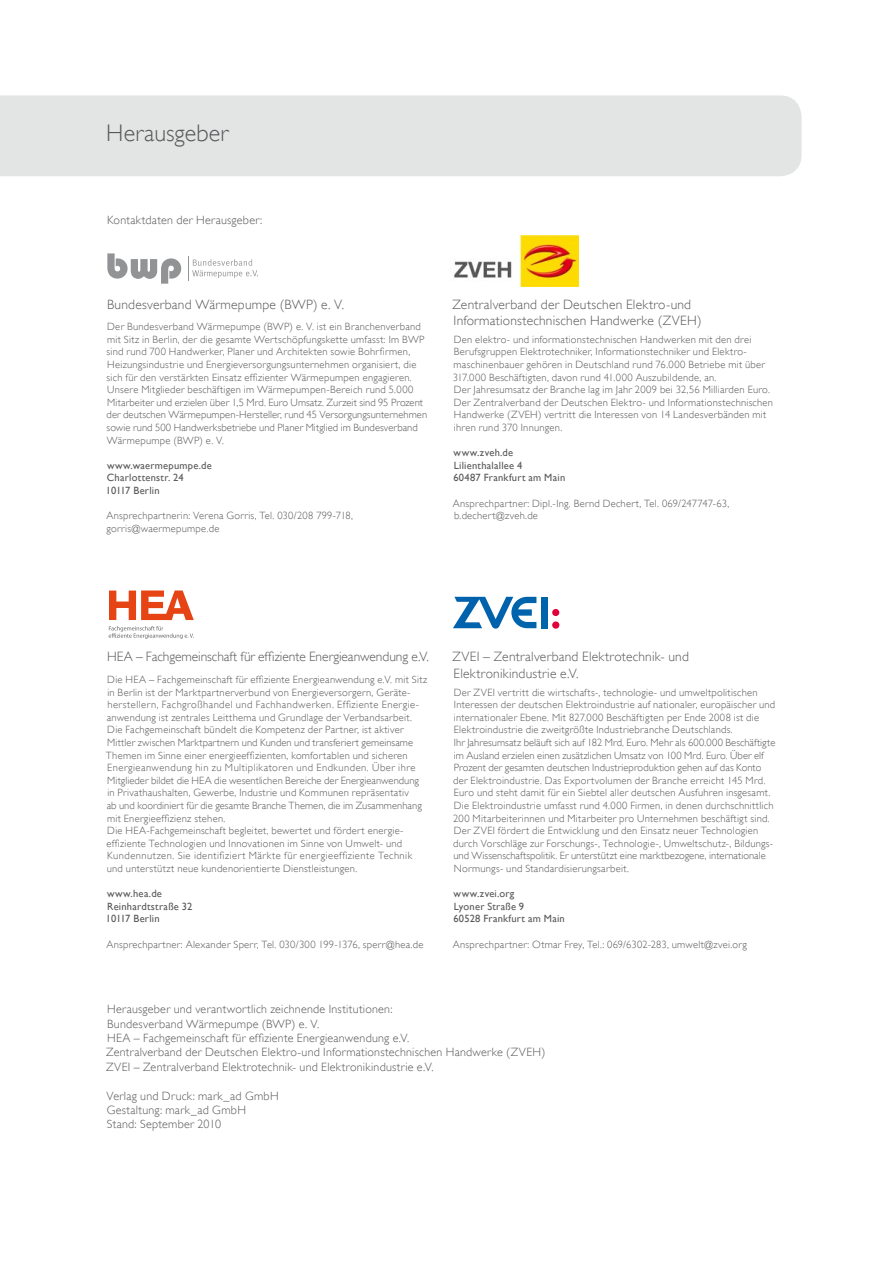
<style>
.page{position:relative;width:893px;height:1263px;background:#fff}
.page>*{position:absolute;margin:0;border:0;box-sizing:border-box;transform-origin:0 0}
.t1{font:300 24px "Gill Sans";letter-spacing:.005em;color:#58585a}
.t2{font:300 13.5px/16.2px "Gill Sans";letter-spacing:.015em;color:#58585a}
.t3{font:300 13.5px "Gill Sans";letter-spacing:-.005em;color:#58585a}
.t4{font:300 12px/14.4px "Gill Sans";letter-spacing:.02em;color:#58585a}
.t5{font:300 10.5px/12.6px "Gill Sans";letter-spacing:.025em;color:#58585a}
.t6{font:10.5px/12.6px "Gill Sans";letter-spacing:.02em;color:#58585a}
</style>
<div class="page">
<div style="left:0;top:95px;width:801px;height:81px;background:#e3e4e4"></div>
<img style="left:454px;top:235px;width:124px;height:52px">
<svg style="left:109px;top:590px;width:85px;height:30px"></svg>
<svg style="left:109px;top:626px;width:85px;height:13px"></svg>
<svg style="left:107px;top:253px;width:74px;height:31px"></svg>
<svg style="left:188px;top:256px;width:70px;height:25px"></svg>
<svg style="left:453px;top:597px;width:83px;height:32px"></svg>
<div style="left:541px;top:597px;width:6px;height:31px;background:#0064ad"></div>
<div style="left:552px;top:609px;width:7px;height:7px;background:#e2003b;border-radius:50%"></div>
<div style="left:552px;top:621px;width:7px;height:8px;background:#e2003b;border-radius:50%"></div>
<h1 class="t1" style="left:106px;top:119px;width:124px">Herausgeber</h1>
<p class="t4" style="left:107px;top:213px;width:156px">Kontaktdaten der Herausgeber:</p>
<p class="t2" style="left:107px;top:296px;width:239px">Bundesverband Wärmepumpe (BWP) e. V.</p>
<p class="t5" style="left:107px;top:320px;width:322px">Der Bundesverband Wärmepumpe (BWP) e. V. ist ein Branchenverband mit Sitz in Berlin, der die gesamte Wertschöpfungskette umfasst: Im BWP sind rund 700 Handwerker, Planer und Architekten sowie Bohrfirmen, Heizungsindustrie und Energieversorgungsunternehmen organisiert, die sich für den verstärkten Einsatz effizienter Wärmepumpen engagieren.<br>Unsere Mitglieder beschäftigen im Wärmepumpen-Bereich rund 5.000<br>Mitarbeiter und erzielen über 1,5 Mrd. Euro Umsatz. Zurzeit sind 95 Prozent der deutschen Wärmepumpen-Hersteller, rund 45 Versorgungsunternehmen sowie rund 500 Handwerksbetriebe und Planer Mitglied im Bundesverband Wärmepumpe (BWP) e. V.</p>
<p class="t6" style="left:106px;top:459px;width:107px">www.waermepumpe.de<br>Charlottenstr. 24<br>10117 Berlin</p>
<p class="t5" style="left:106px;top:509px;width:248px">Ansprechpartnerin: Verena Gorris, Tel. 030/208 799-718, gorris@waermepumpe.de</p>
<p class="t2" style="left:452px;top:296px;width:251px">Zentralverband der Deutschen Elektro-und<br>Informationstechnischen Handwerke (ZVEH)</p>
<p class="t5" style="left:453px;top:333px;width:322px">Den elektro- und informationstechnischen Handwerken mit den drei Berufsgruppen Elektrotechniker, Informationstechniker und Elektro&shy;maschinenbauer gehören in Deutschland rund 76.000 Betriebe mit über 317.000 Beschäftigten, davon rund 41.000 Auszubildende, an.<br>Der Jahresumsatz der Branche lag im Jahr 2009 bei 32,56 Milliarden Euro.<br>Der Zentralverband der Deutschen Elektro- und Informationstechnischen Handwerke (ZVEH) vertritt die Interessen von 14 Landesverbänden mit ihren rund 370 Innungen.</p>
<p class="t6" style="left:453px;top:446px;width:113px">www.zveh.de<br>Lilienthalallee 4<br>60487 Frankfurt am Main</p>
<p class="t5" style="left:453px;top:497px;width:278px">Ansprechpartner: Dipl.-Ing. Bernd Dechert, Tel. 069/247747-63, b.dechert@zveh.de</p>
<p class="t3" style="left:107px;top:649px;width:323px">HEA – Fachgemeinschaft für effiziente Energieanwendung e.V.</p>
<p class="t5" style="left:106px;top:673px;width:323px">Die HEA – Fachgemeinschaft für effiziente Energieanwendung e.V. mit Sitz in Berlin ist der Marktpartnerverbund von Energieversorgern, Geräte&shy;herstellern, Fachgroßhandel und Fachhandwerken. Effiziente Energie&shy;anwendung ist zentrales Leitthema und Grundlage der Verbandsarbeit.<br>Die Fachgemeinschaft bündelt die Kompetenz der Partner, ist aktiver Mittler zwischen Marktpartnern und Kunden und transferiert gemeinsame Themen im Sinne einer energieeffizienten, komfortablen und sicheren Energieanwendung hin zu Multiplikatoren und Endkunden. Über ihre Mitglieder bildet die HEA die wesentlichen Bereiche der Energieanwendung in Privathaushalten, Gewerbe, Industrie und Kommunen repräsentativ<br>ab und koordiniert für die gesamte Branche Themen, die im Zusammenhang mit Energieeffizienz stehen.<br>Die HEA-Fachgemeinschaft begleitet, bewertet und fördert energie&shy;effiziente Technologien und Innovationen im Sinne von Umwelt- und Kundennutzen. Sie identifiziert Märkte für energieeffiziente Technik und unterstützt neue kundenorientierte Dienstleistungen.</p>
<p class="t6" style="left:106px;top:887px;width:88px">www.hea.de<br>Reinhardtstraße 32<br>10117 Berlin</p>
<p class="t5" style="left:106px;top:938px;width:319px">Ansprechpartner: Alexander Sperr, Tel. 030/300 199-1376, sperr@hea.de</p>
<p class="t2" style="left:452px;top:649px;width:238px">ZVEI – Zentralverband Elektrotechnik- und<br>Elektronikindustrie e.V.</p>
<p class="t5" style="left:453px;top:686px;width:324px">Der ZVEI vertritt die wirtschafts-, technologie- und umweltpolitischen Interessen der deutschen Elektroindustrie auf nationaler, europäischer und internationaler Ebene. Mit 827.000 Beschäftigten per Ende 2008 ist die Elektroindustrie die zweitgrößte Industriebranche Deutschlands.<br>Ihr Jahresumsatz beläuft sich auf 182 Mrd. Euro. Mehr als 600.000 Beschäftigte im Ausland erzielen einen zusätzlichen Umsatz von 100 Mrd. Euro. Über elf Prozent der gesamten deutschen Industrieproduktion gehen auf das Konto der Elektroindustrie. Das Exportvolumen der Branche erreicht 145 Mrd.<br>Euro und steht damit für ein Siebtel aller deutschen Ausfuhren insgesamt.<br>Die Elektroindustrie umfasst rund 4.000 Firmen, in denen durchschnittlich 200 Mitarbeiterinnen und Mitarbeiter pro Unternehmen beschäftigt sind.<br>Der ZVEI fördert die Entwicklung und den Einsatz neuer Technologien durch Vorschläge zur Forschungs-, Technologie-, Umweltschutz-, Bildungs&shy;und Wissenschaftspolitik. Er unterstützt eine marktbezogene, internationale Normungs- und Standardisierungsarbeit.</p>
<p class="t6" style="left:453px;top:887px;width:113px">www.zvei.org<br>Lyoner Straße 9<br>60528 Frankfurt am Main</p>
<p class="t5" style="left:453px;top:938px;width:295px">Ansprechpartner: Otmar Frey, Tel.: 069/6302-283, umwelt@zvei.org</p>
<p class="t4" style="left:106px;top:1002px;width:441px">Herausgeber und verantwortlich zeichnende Institutionen:<br>Bundesverband Wärmepumpe (BWP) e. V.<br>HEA – Fachgemeinschaft für effiziente Energieanwendung e.V.<br>Zentralverband der Deutschen Elektro-und Informationstechnischen Handwerke (ZVEH)<br>ZVEI – Zentralverband Elektrotechnik- und Elektronikindustrie e.V.</p>
<p class="t4" style="left:107px;top:1088px;width:174px">Verlag und Druck: mark_ad GmbH<br>Gestaltung: mark_ad GmbH<br>Stand: September 2010</p>
</div>
